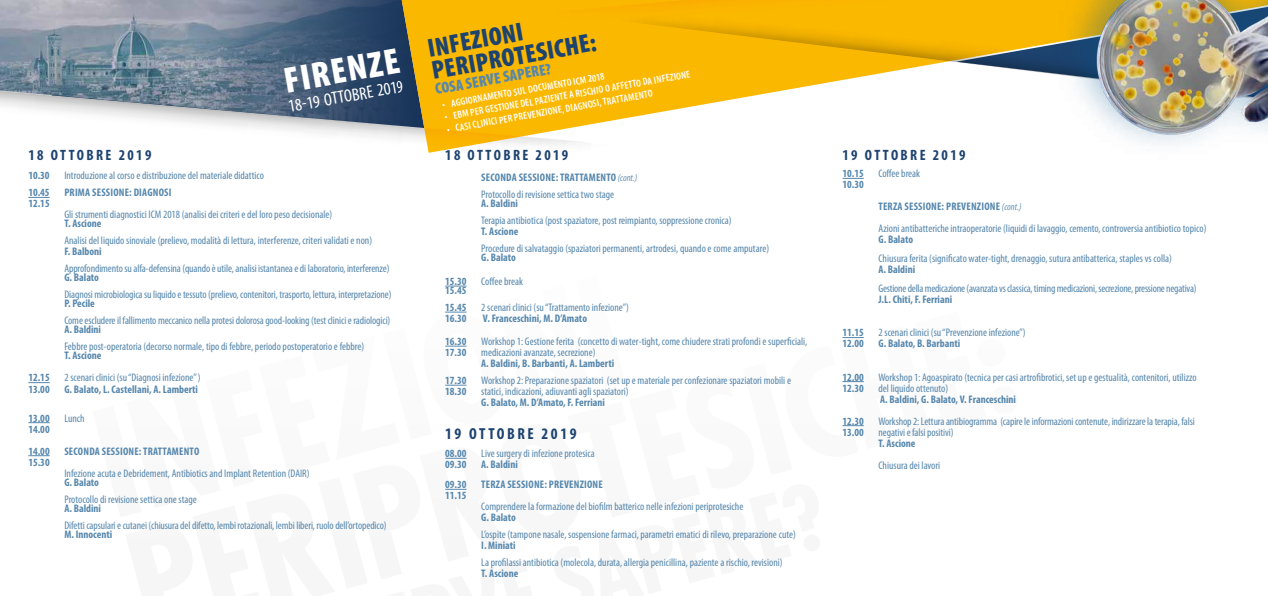
<style>
.page{position:relative;width:1268px;height:596px;background:#fff}
.page>*{position:absolute;margin:0;border:0;box-sizing:border-box;transform-origin:0 0}
.t1{font:900 condensed 36.6px "Myriad Pro";color:#fff}
.t2{font:900 condensed 26.1px/23px "Myriad Pro";color:#1d436f}
.t3{font:condensed 17.7px "Myriad Pro";color:#fff}
.t4{font:700 condensed 16px "Myriad Pro";letter-spacing:.16em;color:#1d436f}
.t5{font:900 condensed 15.8px "Myriad Pro";color:#5687ad}
.t6{font:700 condensed 15px "Myriad Pro";letter-spacing:.16em;color:#1d436f}
.t7{font:condensed 11px/17px "Myriad Pro";color:#5687ad}
.t8{font:700 condensed 11px/22px "Myriad Pro";color:#5687ad}
.t9{font:condensed 11px "Myriad Pro";letter-spacing:-.02em;color:#5687ad}
.t10{font:700 condensed 11px "Myriad Pro";letter-spacing:.02em;color:#5687ad}
.t11{font:600 condensed 10.3px "Myriad Pro";color:#fff}
.s1{font-weight:700}
.s2{font-style:italic;font-size:10px;color:#6793b6}
</style>
<div class="page">
<img style="left:0;top:0;width:398px;height:128px">
<svg style="left:398px;top:0;width:325px;height:153px;fill:#fbb800"></svg>
<img style="left:602px;top:0;width:399px;height:101px">
<img style="left:1001px;top:0;width:266px;height:144px">
<svg style="left:28px;top:197px;width:22px;height:1px"></svg>
<svg style="left:28px;top:382px;width:22px;height:1px"></svg>
<svg style="left:28px;top:422px;width:22px;height:1px"></svg>
<svg style="left:28px;top:455px;width:22px;height:1px"></svg>
<svg style="left:445px;top:285px;width:21px;height:1px"></svg>
<svg style="left:445px;top:311px;width:21px;height:1px"></svg>
<svg style="left:445px;top:345px;width:21px;height:1px"></svg>
<svg style="left:445px;top:384px;width:21px;height:1px"></svg>
<svg style="left:445px;top:457px;width:21px;height:1px"></svg>
<svg style="left:445px;top:488px;width:21px;height:1px"></svg>
<svg style="left:842px;top:178px;width:21px;height:1px"></svg>
<svg style="left:842px;top:337px;width:21px;height:1px"></svg>
<svg style="left:842px;top:381px;width:21px;height:1px"></svg>
<svg style="left:842px;top:425px;width:21px;height:1px"></svg>
<h1 class="t1" style="left:281px;top:60px;width:118px;rotate:-10deg">FIRENZE</h1>
<h3 class="t3" style="left:287px;top:97px;width:118px;rotate:-10deg">18-19 OTTOBRE 2019</h3>
<h3 class="t6" style="left:28px;top:147px;width:125px">18 OTTOBRE 2019</h3>
<p class="t8" style="left:28px;top:165px;width:23px">10.30</p>
<p class="t7" style="left:64px;top:167px;width:201px">Introduzione al corso e distribuzione del materiale didattico</p>
<p class="t8" style="left:28px;top:182px;width:23px">10.45</p>
<p class="t10" style="left:64px;top:186px;width:109px">PRIMA SESSIONE: DIAGNOSI</p>
<p class="t8" style="left:28px;top:193px;width:23px">12.15</p>
<p class="t7" style="left:64px;top:206px;width:269px">Gli strumenti diagnostici ICM 2018 (analisi dei criteri e del loro peso decisionale)</p>
<p class="t8" style="left:64px;top:213px;width:39px">T. Ascione</p>
<p class="t7" style="left:64px;top:232px;width:309px">Analisi del liquido sinoviale (prelievo, modalità di lettura, interferenze, criteri validati e non)</p>
<p class="t8" style="left:64px;top:241px;width:39px">F. Balboni</p>
<p class="t7" style="left:64px;top:260px;width:326px">Approfondimento su alfa-defensina (quando è utile, analisi istantanea e di laboratorio, interferenze)</p>
<p class="t8" style="left:64px;top:267px;width:36px">G. Balato</p>
<p class="t7" style="left:64px;top:286px;width:328px">Diagnosi microbiologica su liquido e tessuto (prelievo, contenitori, trasporto, lettura, interpretazione)</p>
<p class="t8" style="left:64px;top:293px;width:32px">P. Pecile</p>
<p class="t7" style="left:64px;top:312px;width:327px">Come escludere il fallimento meccanico nella protesi dolorosa good-looking (test clinici e radiologici)</p>
<p class="t8" style="left:64px;top:319px;width:38px">A. Baldini</p>
<p class="t7" style="left:64px;top:338px;width:301px">Febbre post-operatoria (decorso normale, tipo di febbre, periodo postoperatorio e febbre)</p>
<p class="t8" style="left:64px;top:345px;width:39px">T. Ascione</p>
<p class="t8" style="left:28px;top:367px;width:23px">12.15</p>
<p class="t7" style="left:64px;top:369px;width:137px">2 scenari clinici (su “Diagnosi infezione” )</p>
<p class="t8" style="left:28px;top:378px;width:23px">13.00</p>
<p class="t8" style="left:64px;top:378px;width:135px">G. Balato, L. Castellani, A. Lamberti</p>
<p class="t8" style="left:28px;top:407px;width:23px">13.00</p>
<p class="t7" style="left:64px;top:409px;width:22px">Lunch</p>
<p class="t8" style="left:28px;top:418px;width:23px">14.00<br>14.00</p>
<p class="t10" style="left:64px;top:444px;width:136px">SECONDA SESSIONE: TRATTAMENTO</p>
<p class="t8" style="left:28px;top:451px;width:23px">15.30</p>
<p class="t7" style="left:64px;top:464px;width:247px">Infezione acuta e Debridement, Antibiotics and Implant Retention (DAIR)</p>
<p class="t8" style="left:64px;top:471px;width:36px">G. Balato</p>
<p class="t7" style="left:64px;top:490px;width:134px">Protocollo di revisione settica one stage</p>
<p class="t8" style="left:64px;top:497px;width:38px">A. Baldini</p>
<p class="t7" style="left:64px;top:516px;width:323px">Difetti capsulari e cutanei (chiusura del difetto, lembi rotazionali, lembi liberi, ruolo dell’ortopedico)</p>
<p class="t8" style="left:64px;top:523px;width:49px">M. Innocenti</p>
<h2 class="t2" style="left:426px;top:37px;width:168px;rotate:-10deg">INFEZIONI<br>PERIPROTESICHE:</h2>
<h3 class="t5" style="left:433px;top:80px;width:119px;rotate:-10deg">COSA SERVE SAPERE?</h3>
<p class="t11" style="left:443px;top:111px;width:251px;rotate:-10deg">• EBM PER GESTIONE DEL PAZIENTE A RISCHIO O AFFETTO DA INFEZIONE</p>
<p class="t11" style="left:441px;top:99px;width:166px;rotate:-10deg">• AGGIORNAMENTO SUL DOCUMENTO ICM 2018</p>
<p class="t11" style="left:445px;top:124px;width:210px;rotate:-10deg">• CASI CLINICI PER PREVENZIONE, DIAGNOSI, TRATTAMENTO</p>
<h3 class="t6" style="left:445px;top:146px;width:125px">18 OTTOBRE 2019</h3>
<p class="t7" style="left:481px;top:169px;width:158px"><span class="s1">SECONDA SESSIONE: TRATTAMENTO</span> <span class="s2">(cont.)<br></span>Protocollo di revisione settica two stage</p>
<p class="t8" style="left:481px;top:192px;width:38px">A. Baldini</p>
<p class="t7" style="left:481px;top:212px;width:252px">Terapia antibiotica (post spaziatore, post reimpianto, soppressione cronica)</p>
<p class="t8" style="left:481px;top:220px;width:39px">T. Ascione</p>
<p class="t7" style="left:481px;top:240px;width:289px">Procedure di salvataggio (spaziatori permanenti, artrodesi, quando e come amputare)</p>
<p class="t8" style="left:481px;top:246px;width:36px">G. Balato</p>
<p class="t8" style="left:445px;top:270px;width:23px">15.30</p>
<p class="t7" style="left:481px;top:273px;width:43px">Coffee break</p>
<p class="t8" style="left:445px;top:282px;width:23px;line-height:17px">15.45<br>15.45</p>
<p class="t7" style="left:481px;top:299px;width:149px">2 scenari clinici (su “Trattamento infezione”)</p>
<p class="t8" style="left:445px;top:307px;width:23px">16.30</p>
<p class="t8" style="left:483px;top:307px;width:106px">V. Franceschini, M. D’Amato</p>
<p class="t8" style="left:445px;top:330px;width:23px">16.30</p>
<p class="t7" style="left:481px;top:333px;width:327px">Workshop 1: Gestione ferita (concetto di water-tight, come chiudere strati profondi e superficiali,</p>
<p class="t8" style="left:445px;top:341px;width:23px">17.30</p>
<p class="t7" style="left:481px;top:344px;width:116px">medicazioni avanzate, secrezione)</p>
<p class="t8" style="left:481px;top:352px;width:134px">A. Baldini, B. Barbanti, A. Lamberti</p>
<p class="t8" style="left:445px;top:369px;width:23px">17.30</p>
<p class="t7" style="left:481px;top:372px;width:311px">Workshop 2: Preparazione spaziatori (set up e materiale per confezionare spaziatori mobili e</p>
<p class="t8" style="left:445px;top:380px;width:23px">18.30</p>
<p class="t7" style="left:481px;top:383px;width:149px">statici, indicazioni, adiuvanti agli spaziatori)</p>
<p class="t8" style="left:481px;top:391px;width:125px">G. Balato, M. D’Amato, F. Ferriani</p>
<h3 class="t4" style="left:445px;top:424px;width:133px">19 OTTOBRE 2019</h3>
<p class="t8" style="left:445px;top:442px;width:23px">08.00</p>
<p class="t7" style="left:481px;top:445px;width:115px">Live surgery di infezione protesica</p>
<p class="t8" style="left:445px;top:453px;width:23px">09.30</p>
<p class="t8" style="left:481px;top:453px;width:38px">A. Baldini</p>
<p class="t8" style="left:445px;top:473px;width:23px">09.30</p>
<p class="t10" style="left:481px;top:478px;width:123px">TERZA SESSIONE: PREVENZIONE</p>
<p class="t8" style="left:445px;top:484px;width:23px">11.15</p>
<p class="t7" style="left:481px;top:498px;width:263px">Comprendere la formazione del biofilm batterico nelle infezioni periprotesiche</p>
<p class="t8" style="left:481px;top:506px;width:36px">G. Balato</p>
<p class="t7" style="left:481px;top:526px;width:316px">L’ospite (tampone nasale, sospensione farmaci, parametri ematici di rilevo, preparazione cute)</p>
<p class="t8" style="left:481px;top:534px;width:36px">I. Miniati</p>
<p class="t7" style="left:481px;top:554px;width:303px">La profilassi antibiotica (molecola, durata, allergia penicillina, paziente a rischio, revisioni)</p>
<p class="t8" style="left:481px;top:562px;width:39px">T. Ascione</p>
<h3 class="t6" style="left:842px;top:147px;width:125px">19 OTTOBRE 2019</h3>
<p class="t8" style="left:842px;top:163px;width:23px">10.15</p>
<p class="t7" style="left:878px;top:165px;width:43px">Coffee break</p>
<p class="t8" style="left:842px;top:174px;width:23px">10.30</p>
<p class="t7" style="left:878px;top:196px;width:329px;line-height:22px"><span class="s1">TERZA SESSIONE: PREVENZIONE</span> <span class="s2">(cont.)<br></span>Azioni antibatteriche intraoperatorie (liquidi di lavaggio, cemento, controversia antibiotico topico)</p>
<p class="t8" style="left:878px;top:229px;width:36px">G. Balato</p>
<p class="t7" style="left:878px;top:250px;width:295px">Chiusura ferita (significato water-tight, drenaggio, sutura antibatterica, staples vs colla)</p>
<p class="t8" style="left:878px;top:259px;width:38px">A. Baldini</p>
<p class="t9" style="left:878px;top:282px;width:319px">Gestione della medicazione (avanzata vs classica, timing medicazioni, secrezione, pressione negativa)</p>
<p class="t8" style="left:878px;top:289px;width:75px">J.L. Chiti, F. Ferriani</p>
<p class="t8" style="left:842px;top:322px;width:23px">11.15</p>
<p class="t7" style="left:878px;top:324px;width:149px">2 scenari clinici (su “Prevenzione infezione”)</p>
<p class="t8" style="left:842px;top:333px;width:23px">12.00</p>
<p class="t8" style="left:878px;top:333px;width:83px">G. Balato, B. Barbanti</p>
<p class="t8" style="left:842px;top:366px;width:23px">12.00</p>
<p class="t7" style="left:878px;top:368px;width:319px">Workshop 1: Agoaspirato (tecnica per casi artrofibrotici, set up e gestualità, contenitori, utilizzo</p>
<p class="t8" style="left:842px;top:377px;width:23px">12.30</p>
<p class="t7" style="left:878px;top:379px;width:71px">del liquido ottenuto)</p>
<p class="t8" style="left:880px;top:388px;width:137px">A. Baldini, G. Balato, V. Franceschini</p>
<p class="t8" style="left:842px;top:410px;width:23px">12.30</p>
<p class="t7" style="left:878px;top:412px;width:318px">Workshop 2: Lettura antibiogramma (capire le informazioni contenute, indirizzare la terapia, falsi</p>
<p class="t8" style="left:842px;top:421px;width:23px">13.00</p>
<p class="t7" style="left:878px;top:423px;width:76px">negativi e falsi positivi)</p>
<p class="t8" style="left:878px;top:432px;width:39px">T. Ascione</p>
<p class="t7" style="left:878px;top:456px;width:63px">Chiusura dei lavori</p>
</div>
